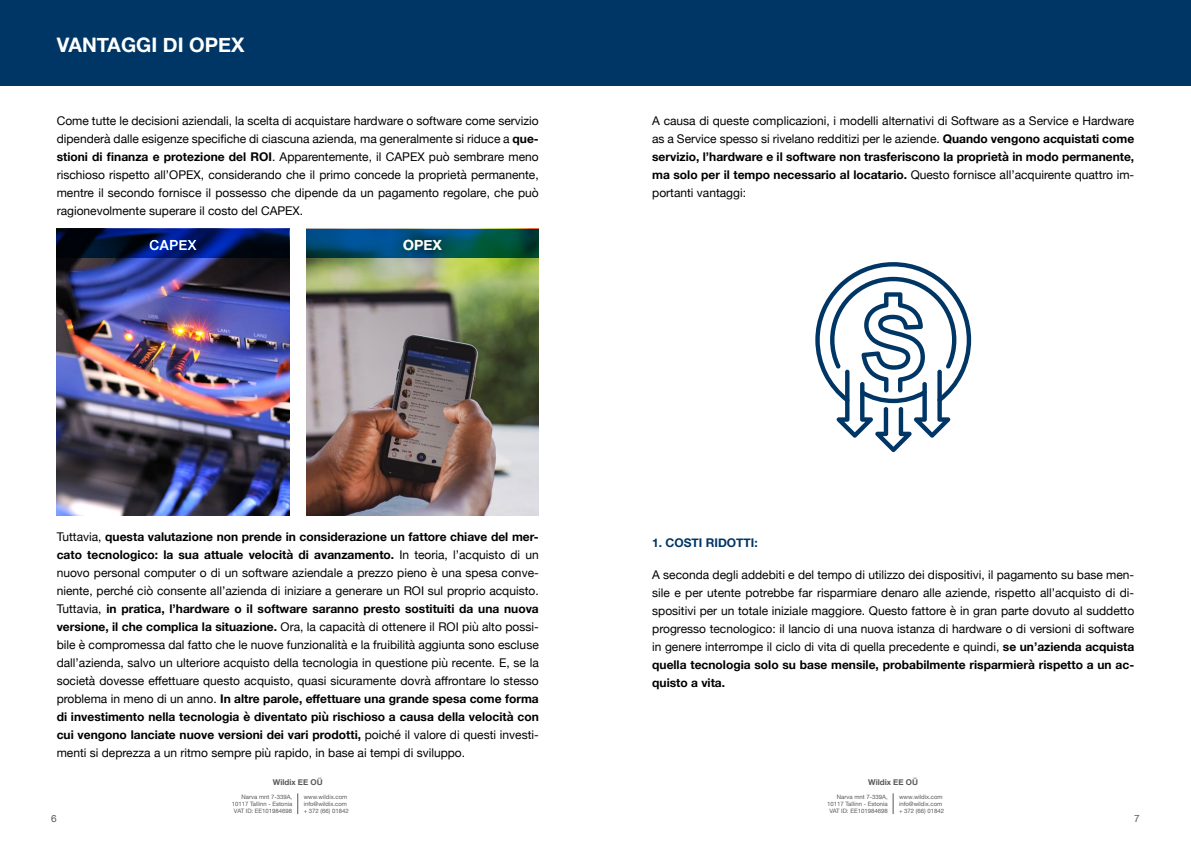
<style>
.page{position:relative;width:1191px;height:842px;background:#fff}
.page>*{position:absolute;margin:0;border:0;box-sizing:border-box;transform-origin:0 0}
.t1{font:700 20px "Helvetica Neue";color:#fff}
.t2{font:700 14px "Helvetica Neue";color:#fff}
.t3{font:12px/18px "Helvetica Neue";color:#000;text-align:justify}
.t4{font:700 12px "Helvetica Neue";color:#003665}
.t5{font:10px "Helvetica Neue";color:#58595b}
.t6{font:700 8px "Helvetica Neue";color:#58595b}
.t7{font:6px/7.2px "Helvetica Neue";color:#58595b;text-align:right}
.s1{font-weight:700}
</style>
<div class="page">
<div style="left:0;top:0;width:595px;height:85px;background:#003665"></div>
<div style="left:595px;top:0;width:596px;height:85px;background:#003665"></div>
<svg style="left:297px;top:793px;width:1px;height:21px"></svg>
<svg style="left:893px;top:793px;width:1px;height:21px"></svg>
<img style="left:57px;top:258px;width:232px;height:257px">
<img style="left:306px;top:258px;width:233px;height:257px">
<svg style="left:57px;top:229px;width:232px;height:29px;background:#00124b"></svg>
<svg style="left:306px;top:229px;width:233px;height:29px;background:#004d65"></svg>
<svg style="left:815px;top:262px;width:156px;height:190px"></svg>
<h1 class="t1" style="left:57px;top:29px;width:189px">VANTAGGI DI OPEX</h1>
<p class="t3" style="left:57px;top:112px;width:483px">Come tutte le decisioni aziendali, la scelta di acquistare hardware o software come servizio dipenderà dalle esigenze specifiche di ciascuna azienda, ma generalmente si riduce a <span class="s1">que&shy;stioni di finanza e protezione del ROI</span>. Apparentemente, il CAPEX può sembrare meno rischioso rispetto all’OPEX, considerando che il primo concede la proprietà permanente, mentre il secondo fornisce il possesso che dipende da un pagamento regolare, che può ragionevolmente superare il costo del CAPEX.</p>
<p class="t2" style="left:149px;top:234px;width:49px">CAPEX</p>
<p class="t2" style="left:403px;top:234px;width:40px">OPEX</p>
<p class="t3" style="left:57px;top:528px;width:483px">Tuttavia, <span class="s1">questa valutazione non prende in considerazione un fattore chiave del mer&shy;cato tecnologico: la sua attuale velocità di avanzamento.</span> In teoria, l’acquisto di un nuovo personal computer o di un software aziendale a prezzo pieno è una spesa conve&shy;niente, perché ciò consente all’azienda di iniziare a generare un ROI sul proprio acquisto.<br>Tuttavia, <span class="s1">in pratica, l’hardware o il software saranno presto sostituiti da una nuova versione, il che complica la situazione.</span> Ora, la capacità di ottenere il ROI più alto possi&shy;bile è compromessa dal fatto che le nuove funzionalità e la fruibilità aggiunta sono escluse dall’azienda, salvo un ulteriore acquisto della tecnologia in questione più recente. E, se la società dovesse effettuare questo acquisto, quasi sicuramente dovrà affrontare lo stesso problema in meno di un anno. <span class="s1">In altre parole, effettuare una grande spesa come forma di investimento nella tecnologia è diventato più rischioso a causa della velocità con cui vengono lanciate nuove versioni dei vari prodotti,</span> poiché il valore di questi investi&shy;menti si deprezza a un ritmo sempre più rapido, in base ai tempi di sviluppo.</p>
<p class="t3" style="left:652px;top:112px;width:483px">A causa di queste complicazioni, i modelli alternativi di Software as a Service e Hardware as a Service spesso si rivelano redditizi per le aziende. <span class="s1">Quando vengono acquistati come servizio, l’hardware e il software non trasferiscono la proprietà in modo permanente, ma solo per il tempo necessario al locatario.</span> Questo fornisce all’acquirente quattro im&shy;portanti vantaggi:</p>
<p class="t4" style="left:652px;top:533px;width:107px">1. COSTI RIDOTTI:</p>
<p class="t3" style="left:652px;top:567px;width:483px">A seconda degli addebiti e del tempo di utilizzo dei dispositivi, il pagamento su base men&shy;sile e per utente potrebbe far risparmiare denaro alle aziende, rispetto all’acquisto di di&shy;spositivi per un totale iniziale maggiore. Questo fattore è in gran parte dovuto al suddetto progresso tecnologico: il lancio di una nuova istanza di hardware o di versioni di software in genere interrompe il ciclo di vita di quella precedente e quindi, <span class="s1">se un’azienda acquista quella tecnologia solo su base mensile, probabilmente risparmierà rispetto a un ac&shy;quisto a vita.</span></p>
<p class="t6" style="left:273px;top:776px;width:51px">Wildix EE OÜ</p>
<p class="t7" style="left:232px;top:794px;width:62px">Narva mnt 7-339A,<br>10117 Tallinn - Estonia<br>VAT ID: EE101984698</p>
<p class="t7" style="left:304px;top:794px;width:47px;text-align:left">www.wildix.com info@wildix.com + 372 (66) 01842</p>
<p class="t6" style="left:868px;top:776px;width:51px">Wildix EE OÜ</p>
<p class="t7" style="left:827px;top:794px;width:62px">Narva mnt 7-339A,<br>10117 Tallinn - Estonia<br>VAT ID: EE101984698</p>
<p class="t7" style="left:899px;top:794px;width:47px;text-align:left">www.wildix.com info@wildix.com + 372 (66) 01842</p>
<p class="t5" style="left:51px;top:811px;width:7px">6</p>
<p class="t5" style="left:1134px;top:811px;width:7px">7</p>
</div>
